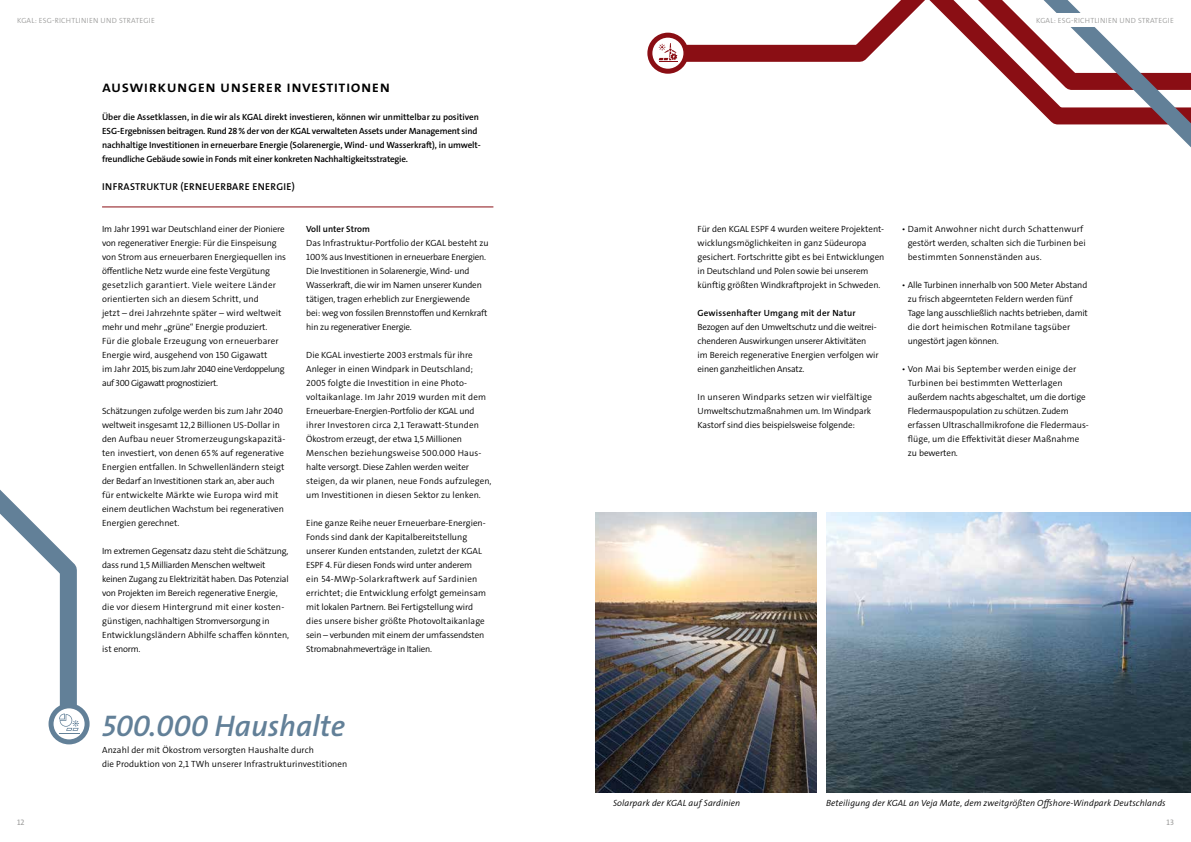
<style>
.page{position:relative;width:1191px;height:842px;background:#fff}
.page>*{position:absolute;margin:0;border:0;box-sizing:border-box;transform-origin:0 0}
.t1{font:italic 600 30px "KGAL The Sans";color:#628098}
.t2{font:600 16px "KGAL Head The Sans";letter-spacing:.03em;color:#000}
.t3{font:600 10px "KGAL The Sans";letter-spacing:.03em;color:#000}
.t4{font:300 9px/14px "KGAL The Sans";color:#000}
.t5{font:300 9px/14px "KGAL The Sans";letter-spacing:-.02em;color:#000}
.t6{font:600 9px/14px "KGAL The Sans";letter-spacing:-.01em;color:#000}
.t7{font:300 9px/14px "KGAL The Sans";letter-spacing:.02em;color:#000}
.t8{font:italic 300 9px "KGAL The Sans";letter-spacing:.01em;color:#000}
.t9{font:600 9px "KGAL The Sans";letter-spacing:.02em;color:#000}
.t10{font:8px "KGAL The Sans";color:#9d9d9c}
.t11{font:300 7.5px "KGAL The Sans";letter-spacing:.03em;color:#9d9d9c}
</style>
<div class="page">
<svg style="left:650px;top:35px;width:36px;height:36px"></svg>
<div style="left:647px;top:33px;width:41px;height:41px;border:5px solid #8a0e14;border-radius:50%"></div>
<svg style="left:657px;top:0;width:534px;height:148px"></svg>
<div style="left:49px;top:703px;width:41px;height:41px;border:5px solid #628098;border-radius:50%"></div>
<svg style="left:0;top:489px;width:85px;height:253px"></svg>
<img style="left:826px;top:512px;width:365px;height:280px">
<img style="left:595px;top:512px;width:221px;height:280px">
<div style="left:1049px;top:13px;width:59px;height:14px;background:#fff"></div>
<hr style="left:102px;top:206px;width:391px;height:1px;background:#8a0e14">
<p class="t11" style="left:17px;top:15px;width:139px">KGAL: ESG-RICHTLINIEN UND STRATEGIE</p>
<p class="t11" style="left:1036px;top:15px;width:139px">KGAL: ESG-RICHTLINIEN UND STRATEGIE</p>
<h2 class="t2" style="left:102px;top:78px;width:289px">AUSWIRKUNGEN UNSERER INVESTITIONEN</h2>
<p class="t6" style="left:102px;top:110px;width:380px">Über die Assetklassen, in die wir als KGAL direkt investieren, können wir unmittelbar zu positiven ESG-Ergebnissen beitragen. Rund 28% der von der KGAL verwalteten Assets under Management sind nachhaltige Investitionen in erneuerbare Energie (Solarenergie, Wind- und Wasserkraft), in umwelt&shy;freundliche Gebäude sowie in Fonds mit einer konkreten Nachhaltigkeitsstrategie.</p>
<p class="t3" style="left:102px;top:180px;width:194px">INFRASTRUKTUR (ERNEUERBARE ENERGIE)</p>
<p class="t4" style="left:102px;top:222px;width:185px">Im Jahr 1991 war Deutschland einer der Pioniere von regenerativer Energie: Für die Einspeisung von Strom aus erneuerbaren Energiequellen ins öffentliche Netz wurde eine feste Vergütung gesetzlich garantiert. Viele weitere Länder orientierten sich an diesem Schritt, und<br>jetzt – drei Jahrzehnte später – wird weltweit mehr und mehr „grüne“ Energie produziert.<br>Für die globale Erzeugung von erneuerbarer Energie wird, ausgehend von 150 Gigawatt<br>im Jahr 2015, bis zum Jahr 2040 eine Verdoppelung auf 300 Gigawatt prognostiziert.</p>
<p class="t4" style="left:102px;top:404px;width:185px">Schätzungen zufolge werden bis zum Jahr 2040 weltweit insgesamt 12,2 Billionen US-Dollar in den Aufbau neuer Stromerzeugungskapazitä&shy;ten investiert, von denen 65% auf regenerative Energien entfallen. In Schwellenländern steigt der Bedarf an Investitionen stark an, aber auch für entwickelte Märkte wie Europa wird mit einem deutlichen Wachstum bei regenerativen Energien gerechnet.</p>
<p class="t5" style="left:102px;top:544px;width:189px">Im extremen Gegensatz dazu steht die Schätzung, dass rund 1,5 Milliarden Menschen weltweit keinen Zugang zu Elektrizität haben. Das Potenzial von Projekten im Bereich regenerative Energie, die vor diesem Hintergrund mit einer kosten&shy;günstigen, nachhaltigen Stromversorgung in Entwicklungsländern Abhilfe schaffen könnten, ist enorm.</p>
<p class="t6" style="left:306px;top:222px;width:65px">Voll unter Strom</p>
<p class="t5" style="left:306px;top:236px;width:184px">Das Infrastruktur-Portfolio der KGAL besteht zu 100% aus Investitionen in erneuerbare Energien.<br>Die Investitionen in Solarenergie, Wind- und Wasserkraft, die wir im Namen unserer Kunden tätigen, tragen erheblich zur Energiewende<br>bei: weg von fossilen Brennstoffen und Kernkraft hin zu regenerativer Energie.</p>
<p class="t4" style="left:306px;top:348px;width:187px">Die KGAL investierte 2003 erstmals für ihre Anleger in einen Windpark in Deutschland; 2005 folgte die Investition in eine Photo&shy;voltaikanlage. Im Jahr 2019 wurden mit dem Erneuerbare-Energien-Portfolio der KGAL und ihrer Investoren circa 2,1 Terawatt-Stunden Ökostrom erzeugt, der etwa 1,5 Millionen Menschen beziehungsweise 500.000 Haus&shy;halte versorgt. Diese Zahlen werden weiter steigen, da wir planen, neue Fonds aufzulegen, um Investitionen in diesen Sektor zu lenken.</p>
<p class="t4" style="left:306px;top:516px;width:181px">Eine ganze Reihe neuer Erneuerbare-Energien-Fonds sind dank der Kapitalbereitstellung unserer Kunden entstanden, zuletzt der KGAL ESPF 4. Für diesen Fonds wird unter anderem ein 54-MWp-Solarkraftwerk auf Sardinien errichtet; die Entwicklung erfolgt gemeinsam mit lokalen Partnern. Bei Fertigstellung wird dies unsere bisher größte Photovoltaikanlage sein – verbunden mit einem der umfassendsten Stromabnahmeverträge in Italien.</p>
<h1 class="t1" style="left:102px;top:707px;width:244px">500.000 Haushalte</h1>
<p class="t4" style="left:102px;top:743px;width:247px">Anzahl der mit Ökostrom versorgten Haushalte durch<br>die Produktion von 2,1 TWh unserer Infrastrukturinvestitionen</p>
<p class="t4" style="left:697px;top:222px;width:188px">Für den KGAL ESPF 4 wurden weitere Projektent&shy;wicklungsmöglichkeiten in ganz Südeuropa gesichert. Fortschritte gibt es bei Entwicklungen in Deutschland und Polen sowie bei unserem künftig größten Windkraftprojekt in Schweden.</p>
<p class="t9" style="left:697px;top:307px;width:160px">Gewissenhafter Umgang mit der Natur</p>
<p class="t5" style="left:697px;top:320px;width:183px">Bezogen auf den Umweltschutz und die weitrei&shy;chenderen Auswirkungen unserer Aktivitäten im Bereich regenerative Energien verfolgen wir einen ganzheitlichen Ansatz.</p>
<p class="t4" style="left:697px;top:390px;width:176px;text-align:justify">In unseren Windparks setzen wir vielfältige Umweltschutzmaßnahmen um. Im Windpark Kastorf sind dies beispielsweise folgende:</p>
<p class="t7" style="left:907px;top:222px;width:179px;text-indent:-6px">• Damit Anwohner nicht durch Schattenwurf gestört werden, schalten sich die Turbinen bei bestimmten Sonnenständen aus.</p>
<p class="t4" style="left:907px;top:278px;width:182px;text-indent:-6px">• Alle Turbinen innerhalb von 500 Meter Abstand zu frisch abgeernteten Feldern werden fünf Tage lang ausschließlich nachts betrieben, damit die dort heimischen Rotmilane tagsüber ungestört jagen können.</p>
<p class="t4" style="left:907px;top:362px;width:183px;text-indent:-6px">• Von Mai bis September werden einige der Turbinen bei bestimmten Wetterlagen außerdem nachts abgeschaltet, um die dortige Fledermauspopulation zu schützen. Zudem erfassen Ultraschallmikrofone die Fledermaus&shy;flüge, um die Effektivität dieser Maßnahme zu bewerten.</p>
<p class="t8" style="left:613px;top:797px;width:129px">Solarpark der KGAL auf Sardinien</p>
<p class="t8" style="left:826px;top:797px;width:341px">Beteiligung der KGAL an Veja Mate, dem zweitgrößten Offshore-Windpark Deutschlands</p>
<p class="t10" style="left:17px;top:817px;width:9px">12</p>
<p class="t10" style="left:1166px;top:817px;width:9px">13</p>
</div>
